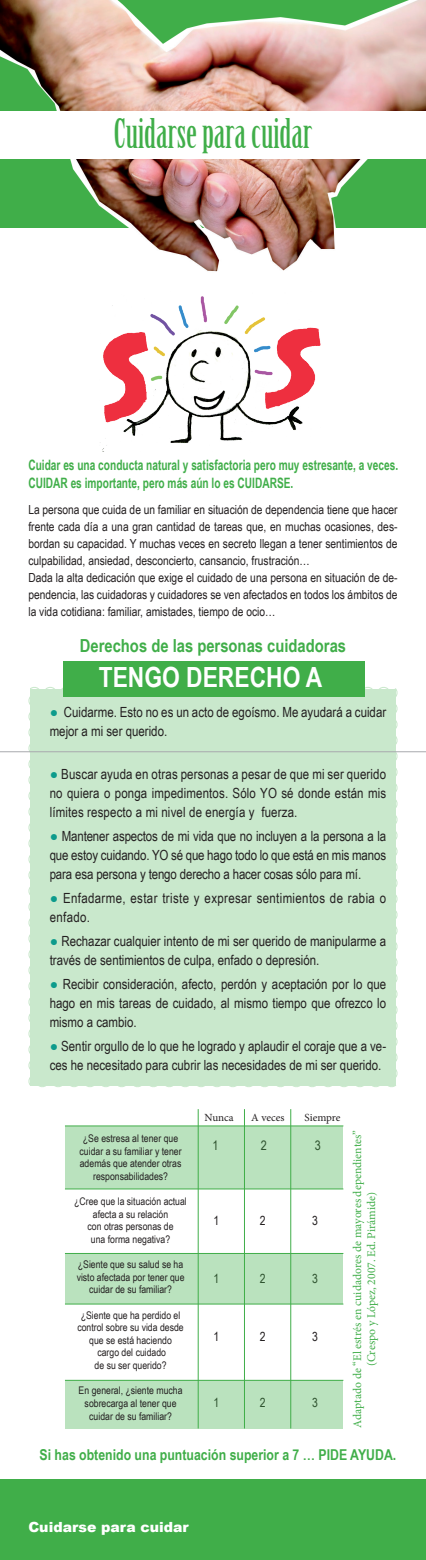
<style>
.page{position:relative;width:426px;height:1560px;background:#fff}
.page>*{position:absolute;margin:0;border:0;box-sizing:border-box;transform-origin:0 0}
.t1{font:40px "Birch Std";color:#40ae49}
.t2{font:700 27.8px "Arial Narrow";color:#fff}
.t3{font:700 18px "Arial Narrow";color:#40ae49}
.t4{font:700 15px "Arial Narrow";color:#40ae49}
.t5{font:700 14.3px/18px "Arial Narrow";color:#40ae49;scale:.86 1}
.t6{font:14px/19px "Arial Narrow";color:#231f20}
.t7{font:14px/19px "Arial Narrow";letter-spacing:.025em;color:#231f20}
.t8{font:900 14px "Arial";color:#fff}
.t9{font:13.1px "Arial Narrow";color:#231f20}
.t10{font:12.6px "Arial Narrow";color:#231f20}
.t11{font:12.5px/17px "Arial Narrow";color:#231f20;text-align:justify}
.t12{font:11.8px "Minion Pro";color:#40ae49}
.t13{font:10.9px "Minion Pro";color:#231f20}
.t14{font:10.5px/12.6px "Arial Narrow";color:#231f20;text-align:center}
.s1{font-weight:700;color:#0d9b8c}
</style>
<div class="page">
<div style="left:27px;top:685px;width:371px;height:402px;background:#c9e8cc"></div>
<img style="left:0;top:0;width:425px;height:272px">
<div style="left:63px;top:661px;width:301px;height:35px;background:#40ae49"></div>
<div style="left:0;top:111px;width:425px;height:48px;background:#fff"></div>
<div style="left:0;top:1478px;width:425px;height:81px;background:#40ae49"></div>
<img style="left:100px;top:296px;width:221px;height:155px">
<hr style="left:65px;top:1125px;width:278px;height:1px;background:#40ae49">
<hr style="left:65px;top:1188px;width:278px;height:1px;background:#40ae49">
<hr style="left:65px;top:1252px;width:278px;height:1px;background:#40ae49">
<hr style="left:65px;top:1303px;width:278px;height:1px;background:#40ae49">
<hr style="left:65px;top:1379px;width:278px;height:1px;background:#40ae49">
<hr style="left:197px;top:1108px;width:1px;height:320px;background:#40ae49">
<hr style="left:244px;top:1108px;width:1px;height:320px;background:#40ae49">
<hr style="left:290px;top:1108px;width:1px;height:320px;background:#40ae49">
<div style="left:65px;top:1125px;width:277px;height:63px;background:#bae2be"></div>
<div style="left:65px;top:1253px;width:277px;height:50px;background:#bae2be"></div>
<div style="left:65px;top:1380px;width:278px;height:48px;background:#bae2be"></div>
<hr style="left:0;top:751px;width:425px;height:1px;background:#a8a9ad">
<p class="t1" style="left:114px;top:111px;width:199px">Cuidarse para cuidar</p>
<p class="t5" style="left:28px;top:455px;width:431px">Cuidar es una conducta natural y satisfactoria pero muy estresante, a veces.<br>CUIDAR es importante, pero más aún lo es CUIDARSE.</p>
<p class="t11" style="left:28px;top:500px;width:370px">La persona que cuida de un familiar en situación de dependencia tiene que hacer frente cada día a una gran cantidad de tareas que, en muchas ocasiones, des&shy;bordan su capacidad. Y muchas veces en secreto llegan a tener sentimientos de culpabilidad, ansiedad, desconcierto, cansancio, frustración…</p>
<p class="t11" style="left:28px;top:568px;width:370px">Dada la alta dedicación que exige el cuidado de una persona en situación de de&shy;pendencia, las cuidadoras y cuidadores se ven afectados en todos los ámbitos de la vida cotidiana: familiar, amistades, tiempo de ocio…</p>
<p class="t3" style="left:80px;top:631px;width:267px">Derechos de las personas cuidadoras</p>
<p class="t2" style="left:99px;top:656px;width:225px">TENGO DERECHO A</p>
<p class="t6" style="left:50px;top:701px;width:337px"><span class="s1">●</span> Cuidarme. Esto no es un acto de egoísmo. Me ayudará a cuidar mejor a mi ser querido.</p>
<p class="t6" style="left:50px;top:763px;width:337px;text-align:justify"><span class="s1">●</span> Buscar ayuda en otras personas a pesar de que mi ser querido no quiera o ponga impedimentos. Sólo YO sé donde están mis límites respecto a mi nivel de energía y fuerza.</p>
<p class="t6" style="left:50px;top:825px;width:337px;text-align:justify"><span class="s1">●</span> Mantener aspectos de mi vida que no incluyen a la persona a la que estoy cuidando. YO sé que hago todo lo que está en mis manos para esa persona y tengo derecho a hacer cosas sólo para mí.</p>
<p class="t7" style="left:50px;top:887px;width:337px"><span class="s1">●</span> Enfadarme, estar triste y expresar sentimientos de rabia o enfado.</p>
<p class="t6" style="left:50px;top:930px;width:337px"><span class="s1">●</span> Rechazar cualquier intento de mi ser querido de manipularme a través de sentimientos de culpa, enfado o depresión.</p>
<p class="t6" style="left:50px;top:973px;width:337px;text-align:justify"><span class="s1">●</span> Recibir consideración, afecto, perdón y aceptación por lo que hago en mis tareas de cuidado, al mismo tiempo que ofrezco lo mismo a cambio.</p>
<p class="t6" style="left:50px;top:1035px;width:337px"><span class="s1">●</span> Sentir orgullo de lo que he logrado y aplaudir el coraje que a ve&shy;ces he necesitado para cubrir las necesidades de mi ser querido.</p>
<p class="t14" style="left:79px;top:1131px;width:103px">¿Se estresa al tener que cuidar a su familiar y tener además que atender otras responsabilidades?</p>
<p class="t14" style="left:74px;top:1194px;width:114px">¿Cree que la situación actual afecta a su relación</p>
<p class="t14" style="left:87px;top:1219px;width:87px">con otras personas de</p>
<p class="t14" style="left:91px;top:1232px;width:81px">una forma negativa?</p>
<p class="t14" style="left:77px;top:1257px;width:109px">¿Siente que su salud se ha visto afectada por tener que cuidar de su familiar?</p>
<p class="t14" style="left:77px;top:1307px;width:108px">¿Siente que ha perdido el control sobre su vida desde que se está haciendo</p>
<p class="t14" style="left:97px;top:1345px;width:70px">cargo del cuidado</p>
<p class="t14" style="left:94px;top:1358px;width:73px">de su ser querido?</p>
<p class="t14" style="left:78px;top:1383px;width:105px">En general, ¿siente mucha sobrecarga al tener que cuidar de su familiar?</p>
<p class="t13" style="left:204px;top:1110px;width:31px">Nunca</p>
<p class="t13" style="left:251px;top:1110px;width:35px">A veces</p>
<p class="t13" style="left:304px;top:1110px;width:37px">Siempre</p>
<p class="t9" style="left:212px;top:1135px;width:8px">1</p>
<p class="t9" style="left:260px;top:1135px;width:8px">2</p>
<p class="t9" style="left:314px;top:1135px;width:8px">3</p>
<p class="t10" style="left:213px;top:1211px;width:7px">1</p>
<p class="t10" style="left:259px;top:1211px;width:7px">2</p>
<p class="t10" style="left:312px;top:1211px;width:7px">3</p>
<p class="t10" style="left:213px;top:1269px;width:7px">1</p>
<p class="t10" style="left:259px;top:1269px;width:7px">2</p>
<p class="t10" style="left:312px;top:1269px;width:7px">3</p>
<p class="t10" style="left:213px;top:1327px;width:7px">1</p>
<p class="t10" style="left:259px;top:1327px;width:7px">2</p>
<p class="t10" style="left:312px;top:1327px;width:7px">3</p>
<p class="t10" style="left:213px;top:1392px;width:7px">1</p>
<p class="t10" style="left:259px;top:1392px;width:7px">2</p>
<p class="t10" style="left:312px;top:1392px;width:7px">3</p>
<p class="t12" style="left:349px;top:1427px;width:299px;rotate:-90deg">Adaptado de “El estrés en cuidadores de mayores dependientes”</p>
<p class="t12" style="left:363px;top:1366px;width:176px;rotate:-90deg">(Crespo y López, 2007. Ed. Pirámide)</p>
<p class="t4" style="left:40px;top:1442px;width:358px">Si has obtenido una puntuación superior a 7 … PIDE AYUDA.</p>
<p class="t8" style="left:28px;top:1516px;width:162px">Cuidarse para cuidar</p>
</div>
